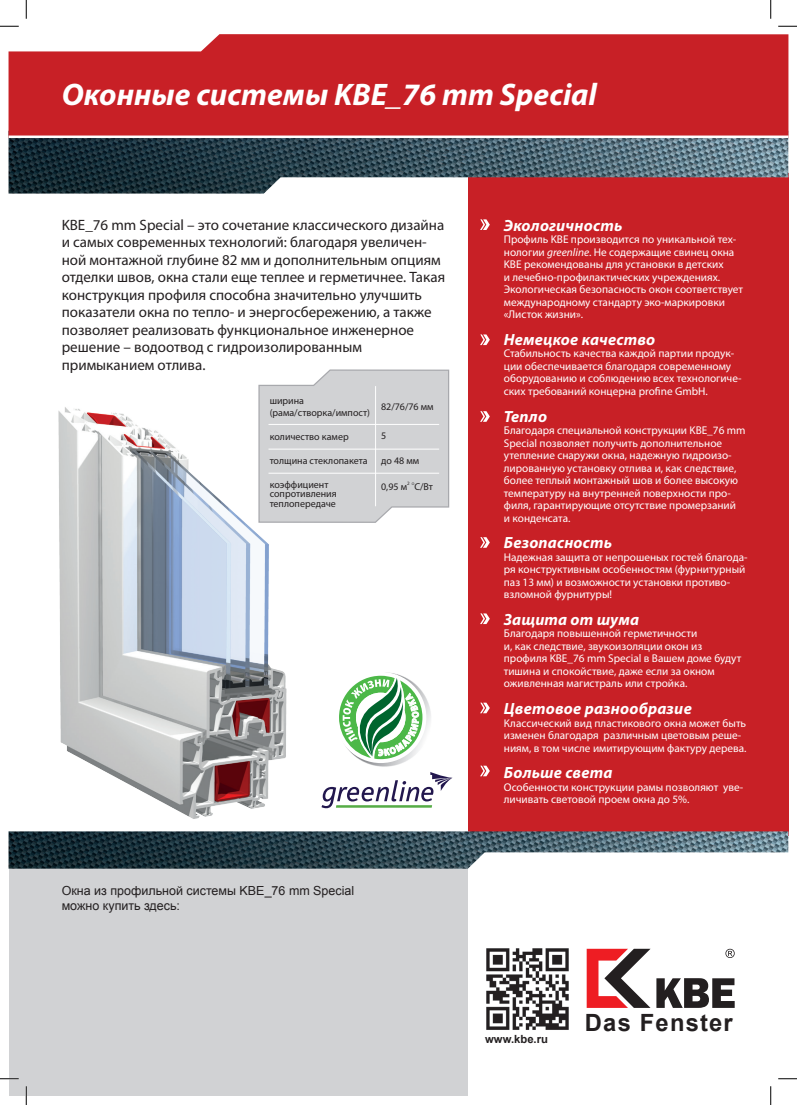
<style>
.page{position:relative;width:797px;height:1105px;background:#fff}
.page>*{position:absolute;margin:0;border:0;box-sizing:border-box;transform-origin:0 0}
.t1{font:italic 700 31.25px "Myriad Pro";color:#fff}
.t2{font:700 23.75px "Arial";letter-spacing:.05em;color:#231f20}
.t3{font:italic 700 16.25px "Myriad Pro";letter-spacing:.01em;color:#fff}
.t4{font:15px/17.5px "Myriad Pro";color:#231f20}
.t5{font:12.5px/15px "Arial";color:#231f20}
.t6{font:11.25px/12.5px "Myriad Pro";color:#fff}
.t7{font:700 11.25px "Arial";color:#231f20}
.t8{font:10px/9.5px "Myriad Pro";color:#231f20}
.t9{font:5px "Myriad Pro";color:#231f20}
.s1{font-size:3.75px}
.s2{font-style:italic}
</style>
<div class="page">
<img style="left:58px;top:407px;width:229px;height:412px">
<div style="left:467px;top:173px;width:321px;height:662px;background:#c82026"></div>
<div style="left:9px;top:845px;width:458px;height:251px;background:#d1d2d4"></div>
<img style="left:9px;top:138px;width:779px;height:56px">
<img style="left:9px;top:831px;width:779px;height:38px">
<div style="left:9px;top:34px;width:779px;height:102px;background:#c82026"></div>
<svg style="left:258px;top:369px;width:192px;height:154px"></svg>
<hr style="left:268px;top:424px;width:171px;height:1px;background:#fff">
<hr style="left:268px;top:449px;width:171px;height:1px;background:#fff">
<hr style="left:268px;top:473px;width:171px;height:1px;background:#fff">
<hr style="left:375px;top:386px;width:1px;height:120px;background:#fff">
<svg style="left:321px;top:772px;width:131px;height:36px"></svg>
<img style="left:359px;top:672px;width:72px;height:95px">
<div style="left:335px;top:672px;width:91px;height:91px;background:#fff;border-radius:50%"></div>
<svg style="left:339px;top:675px;width:83px;height:84px"></svg>
<svg style="left:480px;top:219px;width:10px;height:11px"></svg>
<svg style="left:480px;top:334px;width:10px;height:11px"></svg>
<svg style="left:480px;top:411px;width:10px;height:11px"></svg>
<svg style="left:480px;top:537px;width:10px;height:11px"></svg>
<svg style="left:480px;top:613px;width:10px;height:11px"></svg>
<svg style="left:480px;top:703px;width:10px;height:10px"></svg>
<svg style="left:480px;top:766px;width:10px;height:10px"></svg>
<img style="left:486px;top:948px;width:82px;height:82px">
<svg style="left:586px;top:949px;width:64px;height:59px"></svg>
<svg style="left:656px;top:978px;width:78px;height:30px"></svg>
<svg style="left:725px;top:949px;width:9px;height:9px"></svg>
<svg style="left:0;top:25px;width:19px;height:2px"></svg>
<svg style="left:778px;top:25px;width:19px;height:2px"></svg>
<svg style="left:0;top:1078px;width:19px;height:1px"></svg>
<svg style="left:778px;top:1078px;width:19px;height:1px"></svg>
<svg style="left:25px;top:0;width:2px;height:19px"></svg>
<svg style="left:25px;top:1086px;width:2px;height:19px"></svg>
<svg style="left:770px;top:0;width:1px;height:19px"></svg>
<svg style="left:770px;top:1086px;width:1px;height:19px"></svg>
<h1 class="t1" style="left:62px;top:74px;width:536px">Оконные системы KBE_76 mm Special</h1>
<p class="t4" style="left:62px;top:216px;width:385px">KBE_76 mm Special – это cочетание классического дизайна и самых современных технологий: благодаря увеличен&shy;ной монтажной глубине 82 мм и дополнительным опциям отделки швов, окна стали еще теплее и герметичнее. Такая конструкция профиля способна значительно улучшить показатели окна по тепло- и энергосбережению, а также позволяет реализовать функциональное инженерное решение – водоотвод с гидроизолированным примыканием отлива.</p>
<p class="t8" style="left:270px;top:394px;width:102px;line-height:12px">ширина (рама/створка/импост)</p>
<p class="t8" style="left:270px;top:432px;width:81px">количество камер</p>
<p class="t8" style="left:270px;top:456px;width:99px">толщина стеклопакета</p>
<p class="t8" style="left:270px;top:480px;width:69px">коэффициент сопротивления теплопередаче</p>
<p class="t8" style="left:381px;top:401px;width:54px">82/76/76 мм</p>
<p class="t8" style="left:381px;top:431px;width:7px">5</p>
<p class="t8" style="left:381px;top:456px;width:40px">до 48 мм</p>
<p class="t8" style="left:381px;top:481px;width:27px">0,95 м</p>
<p class="t9" style="left:407px;top:480px;width:9px">2 <span class="s1">O</span></p>
<p class="t8" style="left:414px;top:481px;width:20px">С/Вт</p>
<p class="t5" style="left:62px;top:883px;width:294px">Окна из профильной системы KBE_76 mm Special можно купить здесь:</p>
<h3 class="t3" style="left:504px;top:215px;width:120px">Экологичность</h3>
<p class="t6" style="left:504px;top:233px;width:241px">Профиль KBE производится по уникальной тех&shy;нологии <span class="s2">greenline</span>. Не содержащие свинец окна KBE рекомендованы для установки в детских<br>и лечебно-профилактических учреждениях.<br>Экологическая безопасность окон соответствует международному стандарту эко-маркировки «Листок жизни».</p>
<h3 class="t3" style="left:504px;top:329px;width:153px">Немецкое качество</h3>
<p class="t6" style="left:504px;top:347px;width:239px">Стабильность качества каждой партии продук&shy;ции обеспечивается благодаря современному оборудованию и соблюдению всех технологиче&shy;ских требований концерна profine GmbH.</p>
<h3 class="t3" style="left:504px;top:405px;width:45px">Тепло</h3>
<p class="t6" style="left:504px;top:424px;width:243px">Благодаря специальной конструкции KBE_76 mm Special позволяет получить дополнительное утепление снаружи окна, надежную гидроизо&shy;лированную установку отлива и, как следствие, более теплый монтажный шов и более высокую температуру на внутренней поверхности про&shy;филя, гарантирующие отсутствие промерзаний<br>и конденсата.</p>
<h3 class="t3" style="left:504px;top:532px;width:110px">Безопасность</h3>
<p class="t6" style="left:504px;top:551px;width:245px">Надежная защита от непрошеных гостей благода&shy;ря конструктивным особенностям (фурнитурный паз 13 мм) и возможности установки противо&shy;взломной фурнитуры!</p>
<h3 class="t3" style="left:504px;top:609px;width:137px">Защита от шума</h3>
<p class="t6" style="left:504px;top:627px;width:239px">Благодаря повышенной герметичности<br>и, как следствие, звукоизоляции окон из профиля KBE_76 mm Special в Вашем доме будут тишина и спокойствие, даже если за окном оживленная магистраль или стройка.</p>
<h3 class="t3" style="left:504px;top:698px;width:189px">Цветовое разнообразие</h3>
<p class="t6" style="left:504px;top:716px;width:244px">Классический вид пластикового окна может быть изменен благодаря различным цветовым реше&shy;ниям, в том числе имитирующим фактуру дерева.</p>
<h3 class="t3" style="left:504px;top:762px;width:110px">Больше света</h3>
<p class="t6" style="left:504px;top:781px;width:241px">Особенности конструкции рамы позволяют уве&shy;личивать световой проем окна до 5%.</p>
<p class="t7" style="left:485px;top:1032px;width:64px">www.kbe.ru</p>
<h2 class="t2" style="left:585px;top:1007px;width:149px">Das Fenster</h2>
</div>
